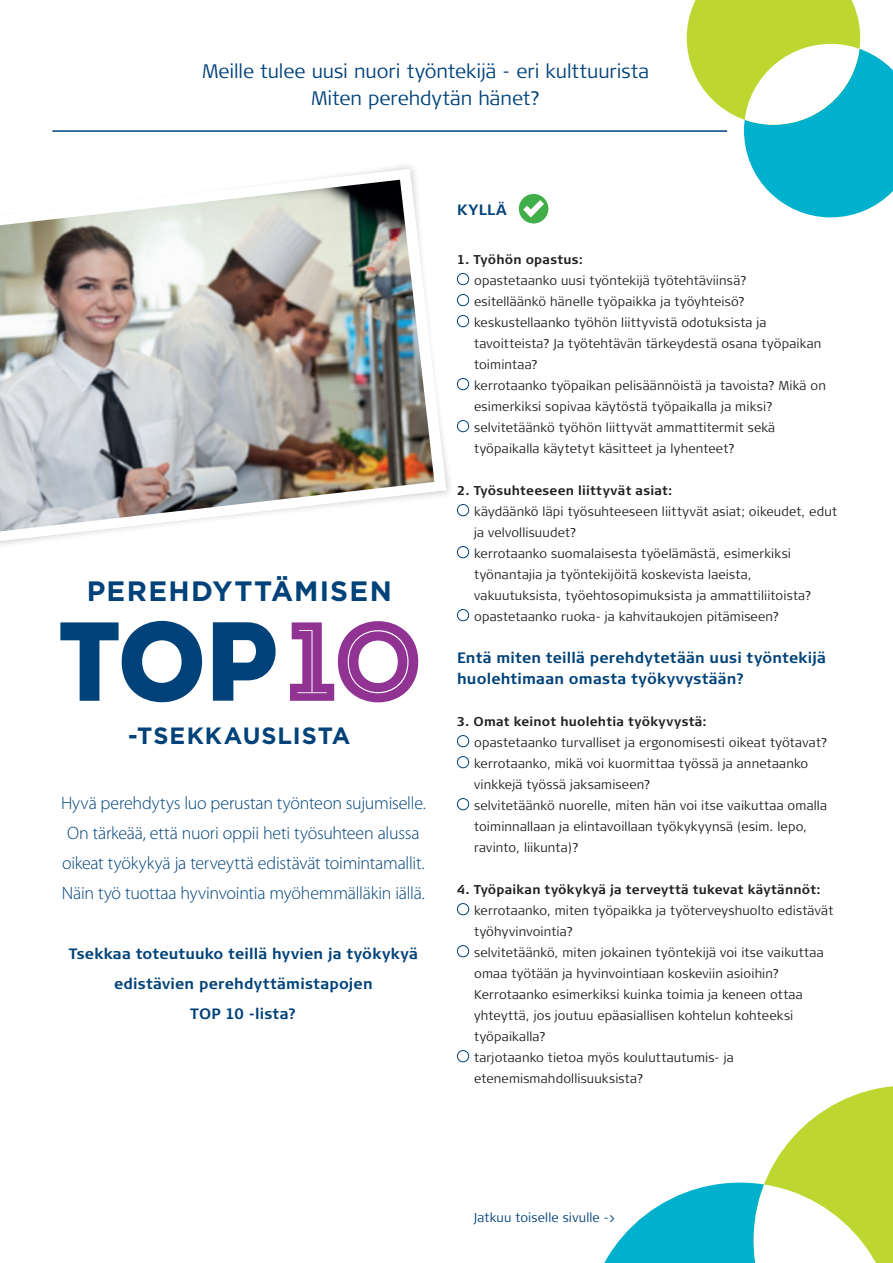
<style>
.page{position:relative;width:893px;height:1263px;background:#fff}
.page>*{position:absolute;margin:0;border:0;box-sizing:border-box;transform-origin:0 0}
.Otsikot{font:700 28.05px "Gotham";letter-spacing:.045em;color:#004279}
.Otsikot-2{font:700 23.55px "Gotham";letter-spacing:.04em;color:#004279}
.Otsikot-3{font:300 19.5px "Signa Column";color:#004279}
.leipis2{font:300 18px/30px "Myriad Pro";letter-spacing:-.015em;color:#004279}
.Otsikot-4{font:700 15px/30px "Signa Column";letter-spacing:.01em;color:#004279;text-align:center}
.Listat{font:300 12.75px/21px "Signa Column";letter-spacing:.015em;color:#231f20}
.Numeroinnit{font:700 12.75px "Signa Column";letter-spacing:.015em;color:#231f20}
.Listat-2{font:300 12.75px "Signa Column";letter-spacing:.015em;color:#004279}
</style>
<div class="page">
<svg style="left:604px;top:1086px;width:289px;height:177px"></svg>
<hr style="left:52px;top:130px;width:675px;height:2px;background:#004279">
<svg style="left:290px;top:621px;width:128px;height:82px"></svg>
<svg style="left:60px;top:621px;width:216px;height:81px"></svg>
<div style="left:518px;top:193px;width:31px;height:31px;background:#40ae49;border-radius:50%"></div>
<div style="left:517px;top:192px;width:33px;height:33px;border:2px solid #fff;border-radius:50%"></div>
<svg style="left:523px;top:200px;width:21px;height:17px"></svg>
<svg style="left:687px;top:0;width:206px;height:217px"></svg>
<div style="left:457px;top:273px;width:12px;height:12px;border:1px solid #004279;border-radius:50%"></div>
<div style="left:457px;top:294px;width:12px;height:12px;border:1px solid #004279;border-radius:50%"></div>
<div style="left:457px;top:315px;width:12px;height:12px;border:1px solid #004279;border-radius:50%"></div>
<div style="left:457px;top:378px;width:12px;height:12px;border:1px solid #004279;border-radius:50%"></div>
<div style="left:457px;top:420px;width:12px;height:12px;border:1px solid #004279;border-radius:50%"></div>
<div style="left:457px;top:504px;width:12px;height:12px;border:1px solid #004279;border-radius:50%"></div>
<div style="left:457px;top:546px;width:12px;height:12px;border:1px solid #004279;border-radius:50%"></div>
<div style="left:457px;top:609px;width:12px;height:12px;border:1px solid #004279;border-radius:50%"></div>
<div style="left:457px;top:735px;width:12px;height:12px;border:1px solid #004279;border-radius:50%"></div>
<div style="left:457px;top:756px;width:12px;height:12px;border:1px solid #004279;border-radius:50%"></div>
<div style="left:457px;top:798px;width:12px;height:12px;border:1px solid #004279;border-radius:50%"></div>
<div style="left:457px;top:903px;width:12px;height:12px;border:1px solid #004279;border-radius:50%"></div>
<div style="left:457px;top:945px;width:12px;height:12px;border:1px solid #004279;border-radius:50%"></div>
<div style="left:457px;top:1050px;width:12px;height:12px;border:1px solid #004279;border-radius:50%"></div>
<svg style="left:0;top:169px;width:446px;height:372px"></svg>
<img style="left:0;top:180px;width:434px;height:351px">
<p class="Otsikot-3" style="left:202px;top:58px;width:448px">Meille tulee uusi nuori työntekijä - eri kulttuurista</p>
<p class="Otsikot-3" style="left:312px;top:85px;width:230px">Miten perehdytän hänet?</p>
<p class="Otsikot" style="left:87px;top:575px;width:306px">PEREHDYTTÄMISEN</p>
<p class="Otsikot-2" style="left:128px;top:722px;width:224px">-TSEKKAUSLISTA</p>
<p class="leipis2" style="left:61px;top:787px;width:366px">Hyvä perehdytys luo perustan työnteon sujumiselle.<br>On tärkeää, että nuori oppii heti työsuhteen alussa oikeat työkykyä ja terveyttä edistävät toimintamallit.<br>Näin työ tuottaa hyvinvointia myöhemmälläkin iällä.</p>
<p class="Otsikot-4" style="left:69px;top:938px;width:351px">Tsekkaa toteutuuko teillä hyvien ja työkykyä edistävien perehdyttämistapojen</p>
<p class="Otsikot-4" style="left:190px;top:998px;width:108px">TOP 10 -lista?</p>
<p class="Otsikot-4" style="left:457px;top:194px;width:51px">KYLLÄ</p>
<p class="Numeroinnit" style="left:457px;top:251px;width:127px">1. Työhön opastus:</p>
<p class="Listat" style="left:474px;top:270px;width:274px">opastetaanko uusi työntekijä työtehtäviinsä?</p>
<p class="Listat" style="left:474px;top:291px;width:272px">esitelläänkö hänelle työpaikka ja työyhteisö?</p>
<p class="Listat" style="left:474px;top:312px;width:349px">keskustellaanko työhön liittyvistä odotuksista ja tavoitteista? Ja työtehtävän tärkeydestä osana työpaikan toimintaa?</p>
<p class="Listat" style="left:474px;top:375px;width:353px">kerrotaanko työpaikan pelisäännöistä ja tavoista? Mikä on esimerkiksi sopivaa käytöstä työpaikalla ja miksi?</p>
<p class="Listat" style="left:474px;top:417px;width:303px">selvitetäänkö työhön liittyvät ammattitermit sekä työpaikalla käytetyt käsitteet ja lyhenteet?</p>
<p class="Numeroinnit" style="left:457px;top:482px;width:217px">2. Työsuhteeseen liittyvät asiat:</p>
<p class="Listat" style="left:474px;top:501px;width:364px">käydäänkö läpi työsuhteeseen liittyvät asiat; oikeudet, edut ja velvollisuudet?</p>
<p class="Listat" style="left:474px;top:543px;width:339px">kerrotaanko suomalaisesta työelämästä, esimerkiksi työnantajia ja työntekijöitä koskevista laeista, vakuutuksista, työehtosopimuksista ja ammattiliitoista?</p>
<p class="Listat" style="left:474px;top:606px;width:307px">opastetaanko ruoka- ja kahvitaukojen pitämiseen?</p>
<p class="Otsikot-4" style="left:457px;top:647px;width:370px;line-height:21px;text-align:left">Entä miten teillä perehdytetään uusi työntekijä huolehtimaan omasta työkyvystään?</p>
<p class="Numeroinnit" style="left:457px;top:713px;width:251px">3. Omat keinot huolehtia työkyvystä:</p>
<p class="Listat" style="left:474px;top:732px;width:355px">opastetaanko turvalliset ja ergonomisesti oikeat työtavat?</p>
<p class="Listat" style="left:474px;top:753px;width:336px">kerrotaanko, mikä voi kuormittaa työssä ja annetaanko vinkkejä työssä jaksamiseen?</p>
<p class="Listat" style="left:474px;top:795px;width:354px">selvitetäänkö nuorelle, miten hän voi itse vaikuttaa omalla toiminnallaan ja elintavoillaan työkykyynsä (esim. lepo, ravinto, liikunta)?</p>
<p class="Numeroinnit" style="left:457px;top:881px;width:365px">4. Työpaikan työkykyä ja terveyttä tukevat käytännöt:</p>
<p class="Listat" style="left:474px;top:900px;width:361px">kerrotaanko, miten työpaikka ja työterveyshuolto edistävät työhyvinvointia?</p>
<p class="Listat" style="left:474px;top:942px;width:351px">selvitetäänkö, miten jokainen työntekijä voi itse vaikuttaa omaa työtään ja hyvinvointiaan koskeviin asioihin?<br>Kerrotaanko esimerkiksi kuinka toimia ja keneen ottaa yhteyttä, jos joutuu epäasiallisen kohtelun kohteeksi työpaikalla?</p>
<p class="Listat" style="left:474px;top:1047px;width:261px">tarjotaanko tietoa myös kouluttautumis- ja etenemismahdollisuuksista?</p>
<p class="Listat-2" style="left:474px;top:1209px;width:143px">Jatkuu toiselle sivulle -&gt;</p>
</div>
